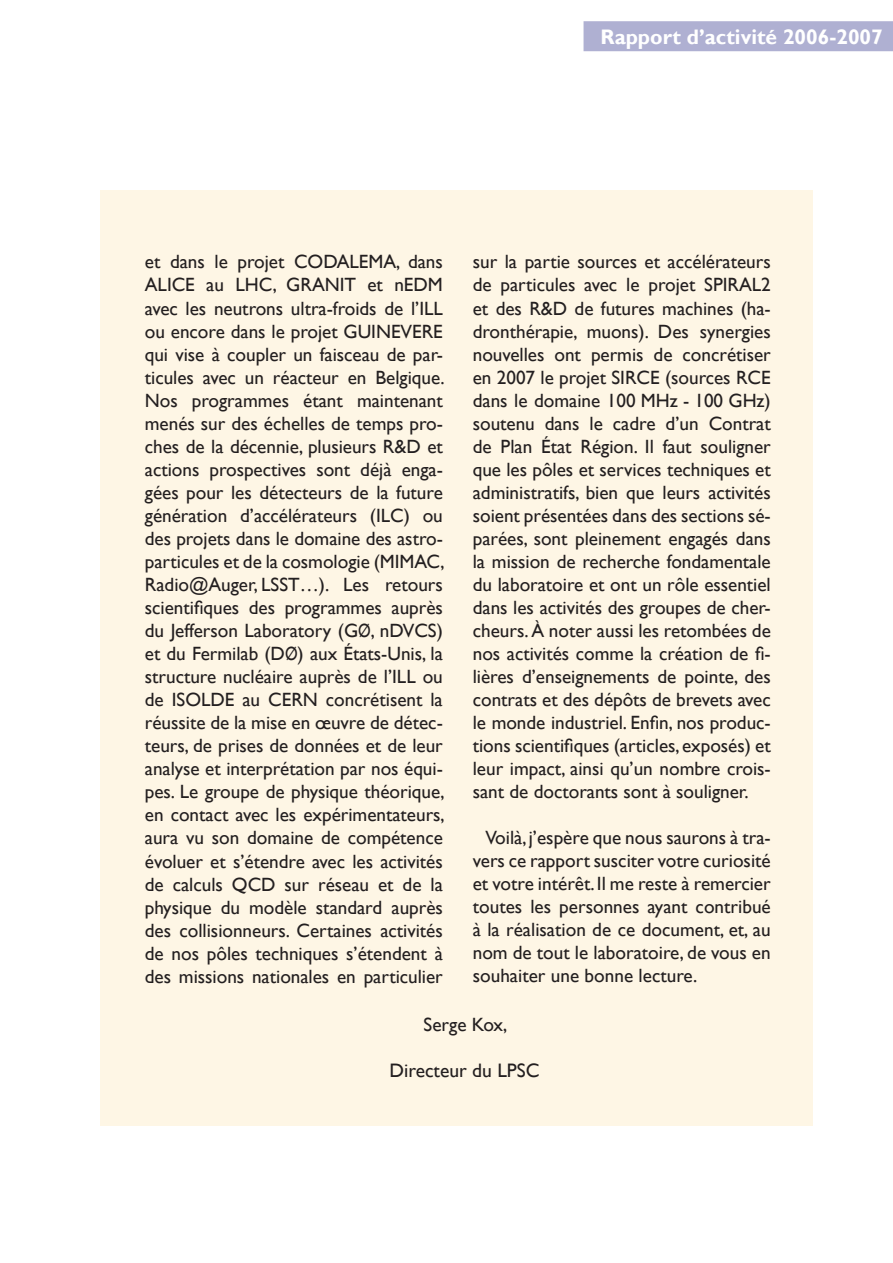
<style>
.page{position:relative;width:893px;height:1263px;background:#fff}
.page>*{position:absolute;margin:0;border:0;box-sizing:border-box;transform-origin:0 0}
.t1{font:700 21px "Gill Sans";color:#fff}
.t2{font:19.5px "Gill Sans";color:#231f20}
.t3{font:19.2px/23.1px "Gill Sans";color:#231f20;text-align:justify}
</style>
<div class="page">
<div style="left:583px;top:21px;width:310px;height:30px;background:#afb0d2"></div>
<div style="left:100px;top:190px;width:713px;height:936px;background:#fef6e5"></div>
<p class="t1" style="left:600px;top:24px;width:284px">Rapport d’activité 2006-2007</p>
<p class="t3" style="left:145px;top:251px;width:301px">et dans le projet CODALEMA, dans ALICE au LHC, GRANIT et nEDM avec les neutrons ultra-froids de l’ILL ou encore dans le projet GUINEVERE qui vise à coupler un faisceau de par&shy;ticules avec un réacteur en Belgique.<br>Nos programmes étant maintenant menés sur des échelles de temps pro&shy;ches de la décennie, plusieurs R&amp;D et actions prospectives sont déjà enga&shy;gées pour les détecteurs de la future génération d’accélérateurs (ILC) ou des projets dans le domaine des astro&shy;particules et de la cosmologie (MIMAC, Radio@Auger, LSST…). Les retours scientifiques des programmes auprès du Jefferson Laboratory (GØ, nDVCS) et du Fermilab (DØ) aux États-Unis, la structure nucléaire auprès de l’ILL ou de ISOLDE au CERN concrétisent la réussite de la mise en œuvre de détec&shy;teurs, de prises de données et de leur analyse et interprétation par nos équi&shy;pes. Le groupe de physique théorique, en contact avec les expérimentateurs, aura vu son domaine de compétence évoluer et s’étendre avec les activités de calculs QCD sur réseau et de la physique du modèle standard auprès des collisionneurs. Certaines activités de nos pôles techniques s’étendent à des missions nationales en particulier</p>
<p class="t3" style="left:473px;top:251px;width:300px">sur la partie sources et accélérateurs de particules avec le projet SPIRAL2 et des R&amp;D de futures machines (ha&shy;dronthérapie, muons). Des synergies nouvelles ont permis de concrétiser en 2007 le projet SIRCE (sources RCE dans le domaine 100 MHz - 100 GHz) soutenu dans le cadre d’un Contrat de Plan État Région. Il faut souligner que les pôles et services techniques et administratifs, bien que leurs activités soient présentées dans des sections sé&shy;parées, sont pleinement engagés dans la mission de recherche fondamentale du laboratoire et ont un rôle essentiel dans les activités des groupes de cher&shy;cheurs. À noter aussi les retombées de nos activités comme la création de fi&shy;lières d’enseignements de pointe, des contrats et des dépôts de brevets avec le monde industriel. Enfin, nos produc&shy;tions scientifiques (articles, exposés) et leur impact, ainsi qu’un nombre crois&shy;sant de doctorants sont à souligner.</p>
<p class="t3" style="left:473px;top:826px;width:300px;text-indent:13px">Voilà, j’espère que nous saurons à tra&shy;vers ce rapport susciter votre curiosité et votre intérêt. Il me reste à remercier toutes les personnes ayant contribué à la réalisation de ce document, et, au nom de tout le laboratoire, de vous en souhaiter une bonne lecture.</p>
<p class="t3" style="left:424px;top:1013px;width:85px">Serge Kox,</p>
<p class="t2" style="left:389px;top:1059px;width:152px">Directeur du LPSC</p>
</div>
